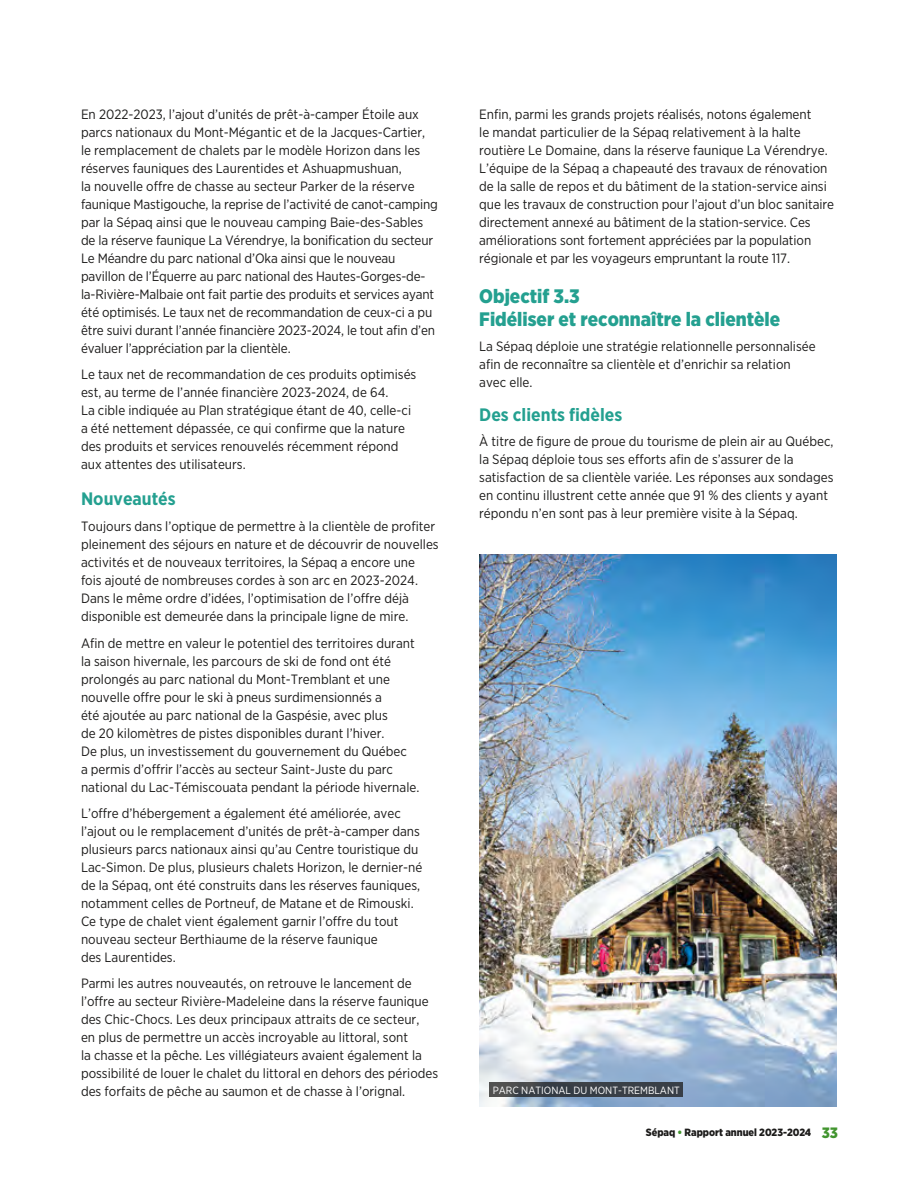
<style>
.page{position:relative;width:918px;height:1188px;background:#fff}
.page>*{position:absolute;margin:0;border:0;box-sizing:border-box;transform-origin:0 0}
.H4_Titre_4__et_Objectif_1_1__VERT{font:900 19.5px/22.5px "Gotham Narrow";color:#24a090}
.P_Titre_5{font:700 18px "Gotham Narrow";color:#24a090}
.P_Texte_courant{font:13.5px/18px "Gotham Narrow";color:#1c1b1a}
.t1{font:900 10.5px "Gotham Narrow";color:#1c1b1a}
.t2{font:10.5px "Gotham Narrow";color:#fff}
.s1{color:#42952f}
.s2{font-size:15px;color:#42952f}
</style>
<div class="page">
<img style="left:479px;top:555px;width:358px;height:552px">
<svg style="left:490px;top:1082px;width:193px;height:14px;fill:#393f47"></svg>
<p class="P_Texte_courant" style="left:81px;top:105px;width:358px">En 2022-2023, l’ajout d’unités de prêt-à-camper Étoile aux parcs nationaux du Mont-Mégantic et de la Jacques-Cartier, le remplacement de chalets par le modèle Horizon dans les réserves fauniques des Laurentides et Ashuapmushuan,<br>la nouvelle offre de chasse au secteur Parker de la réserve faunique Mastigouche, la reprise de l’activité de canot-camping par la Sépaq ainsi que le nouveau camping Baie-des-Sables de la réserve faunique La Vérendrye, la bonification du secteur Le Méandre du parc national d’Oka ainsi que le nouveau pavillon de l’Équerre au parc national des Hautes-Gorges-de&shy;la-Rivière-Malbaie ont fait partie des produits et services ayant été optimisés. Le taux net de recommandation de ceux-ci a pu être suivi durant l’année financière 2023-2024, le tout afin d’en évaluer l’appréciation par la clientèle.</p>
<p class="P_Texte_courant" style="left:81px;top:365px;width:337px">Le taux net de recommandation de ces produits optimisés est, au terme de l’année financière 2023-2024, de 64.<br>La cible indiquée au Plan stratégique étant de 40, celle-ci a été nettement dépassée, ce qui confirme que la nature des produits et services renouvelés récemment répond aux attentes des utilisateurs.</p>
<p class="P_Titre_5" style="left:81px;top:487px;width:96px">Nouveautés</p>
<p class="P_Texte_courant" style="left:81px;top:517px;width:359px">Toujours dans l’optique de permettre à la clientèle de profiter pleinement des séjours en nature et de découvrir de nouvelles activités et de nouveaux territoires, la Sépaq a encore une fois ajouté de nombreuses cordes à son arc en 2023-2024.<br>Dans le même ordre d’idées, l’optimisation de l’offre déjà disponible est demeurée dans la principale ligne de mire.</p>
<p class="P_Texte_courant" style="left:81px;top:634px;width:340px">Afin de mettre en valeur le potentiel des territoires durant la saison hivernale, les parcours de ski de fond ont été prolongés au parc national du Mont-Tremblant et une nouvelle offre pour le ski à pneus surdimensionnés a<br>été ajoutée au parc national de la Gaspésie, avec plus<br>de 20 kilomètres de pistes disponibles durant l’hiver.<br>De plus, un investissement du gouvernement du Québec<br>a permis d’offrir l’accès au secteur Saint-Juste du parc national du Lac-Témiscouata pendant la période hivernale.</p>
<p class="P_Texte_courant" style="left:81px;top:804px;width:343px">L’offre d’hébergement a également été améliorée, avec l’ajout ou le remplacement d’unités de prêt-à-camper dans plusieurs parcs nationaux ainsi qu’au Centre touristique du Lac-Simon. De plus, plusieurs chalets Horizon, le dernier-né de la Sépaq, ont été construits dans les réserves fauniques, notamment celles de Portneuf, de Matane et de Rimouski.<br>Ce type de chalet vient également garnir l’offre du tout nouveau secteur Berthiaume de la réserve faunique<br>des Laurentides.</p>
<p class="P_Texte_courant" style="left:81px;top:974px;width:359px">Parmi les autres nouveautés, on retrouve le lancement de l’offre au secteur Rivière-Madeleine dans la réserve faunique des Chic-Chocs. Les deux principaux attraits de ce secteur,<br>en plus de permettre un accès incroyable au littoral, sont<br>la chasse et la pêche. Les villégiateurs avaient également la possibilité de louer le chalet du littoral en dehors des périodes des forfaits de pêche au saumon et de chasse à l’orignal.</p>
<p class="P_Texte_courant" style="left:479px;top:105px;width:356px">Enfin, parmi les grands projets réalisés, notons également<br>le mandat particulier de la Sépaq relativement à la halte routière Le Domaine, dans la réserve faunique La Vérendrye.<br>L’équipe de la Sépaq a chapeauté des travaux de rénovation de la salle de repos et du bâtiment de la station-service ainsi que les travaux de construction pour l’ajout d’un bloc sanitaire directement annexé au bâtiment de la station-service. Ces améliorations sont fortement appréciées par la population régionale et par les voyageurs empruntant la route 117.</p>
<h4 class="H4_Titre_4__et_Objectif_1_1__VERT" style="left:479px;top:285px;width:303px">Objectif 3.3<br>Fidéliser et reconnaître la clientèle</h4>
<p class="P_Texte_courant" style="left:479px;top:337px;width:338px">La Sépaq déploie une stratégie relationnelle personnalisée afin de reconnaître sa clientèle et d’enrichir sa relation avec elle.</p>
<p class="P_Titre_5" style="left:479px;top:403px;width:145px">Des clients fidèles</p>
<p class="P_Texte_courant" style="left:479px;top:432px;width:356px">À titre de figure de proue du tourisme de plein air au Québec, la Sépaq déploie tous ses efforts afin de s’assurer de la satisfaction de sa clientèle variée. Les réponses aux sondages en continu illustrent cette année que 91 % des clients y ayant répondu n’en sont pas à leur première visite à la Sépaq.</p>
<p class="t2" style="left:493px;top:1083px;width:189px">PARC NATIONAL DU MONT-TREMBLANT</p>
<p class="t1" style="left:646px;top:1126px;width:194px">Sépaq <span class="s1">•</span> Rapport annuel 2023-2024 <span class="s2">33</span></p>
</div>
